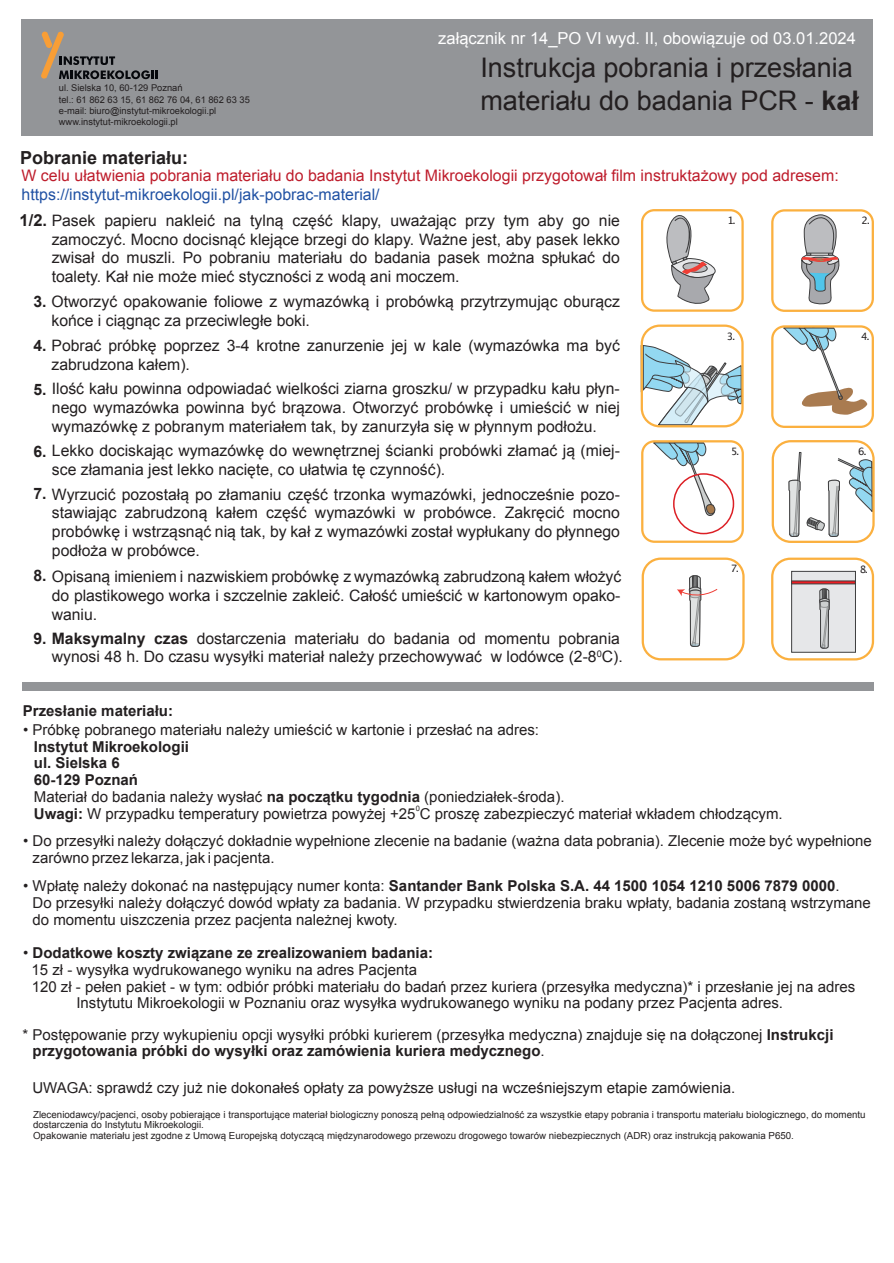
<style>
.page{position:relative;width:894px;height:1263px;background:#fff}
.page>*{position:absolute;margin:0;border:0;box-sizing:border-box;transform-origin:0 0}
.t1{font:27px/32.4px "Arial";color:#231f20}
.t2{font:700 18px "Arial";color:#231f20}
.t3{font:16.5px "Arial";color:#fff}
.t4{font:15.9px "Arial";color:#be1d2c}
.t5{font:15.9px "Arial";color:#2152a4}
.t6{font:15.75px/18.9px "Arial";color:#231f20;text-align:justify}
.t7{font:15px/16.8px "Arial";color:#231f20}
.t8{font:700 15px "Arial";color:#231f20}
.t9{font:10.2px "Lucida Grande";color:#231f20}
.t10{font:9.75px/10.9px "Arial";color:#231f20}
.t11{font:9.3px/11.1px "Arial";color:#231f20}
.t12{font:7.5px "Arial";color:#231f20}
.s1{font-weight:700}
.s2{font-weight:700;font-size:16.5px}
.s3{font-weight:400}
</style>
<div class="page">
<div style="left:21px;top:19px;width:851px;height:116px;background:#939598"></div>
<svg style="left:41px;top:31px;width:117px;height:49px"></svg>
<div style="left:22px;top:682px;width:851px;height:8px;background:#939598"></div>
<div style="left:640px;top:209px;width:103px;height:103px;border:2px solid #fbb03f;border-radius:12px"></div>
<svg style="left:666px;top:215px;width:50px;height:89px"></svg>
<svg style="left:801px;top:214px;width:38px;height:91px"></svg>
<div style="left:770px;top:209px;width:103px;height:103px;border:2px solid #fbb03f;border-radius:12px"></div>
<div style="left:641px;top:558px;width:103px;height:102px;border:2px solid #fbb03f;border-radius:18px"></div>
<div style="left:770px;top:558px;width:103px;height:102px;border:2px solid #fbb03f;border-radius:18px"></div>
<svg style="left:643px;top:345px;width:100px;height:81px"></svg>
<div style="left:640px;top:325px;width:103px;height:102px;border:2px solid #fbb03f;border-radius:18px"></div>
<svg style="left:781px;top:328px;width:86px;height:87px"></svg>
<div style="left:770px;top:325px;width:103px;height:103px;border:2px solid #fbb03f;border-radius:12px"></div>
<svg style="left:787px;top:440px;width:85px;height:216px"></svg>
<div style="left:771px;top:440px;width:103px;height:103px;border:2px solid #fbb03f;border-radius:18px"></div>
<svg style="left:676px;top:575px;width:41px;height:116px"></svg>
<div style="left:641px;top:440px;width:102px;height:103px;border:2px solid #fbb03f;border-radius:12px"></div>
<svg style="left:651px;top:442px;width:65px;height:76px"></svg>
<div style="left:672px;top:473px;width:62px;height:61px;border:2px solid #dc1f25;border-radius:50%"></div>
<p class="t11" style="left:59px;top:83px;width:192px">ul. Sielska 10, 60-129 Poznań<br>tel.: 61 862 63 15, 61 862 76 04, 61 862 63 35 e-mail: biuro@instytut-mikroekologii.pl www.instytut-mikroekologii.pl</p>
<p class="t2" style="left:20px;top:150px;width:170px">Pobranie materiału:</p>
<p class="t3" style="left:438px;top:32px;width:419px">załącznik nr 14_PO VI wyd. II, obowiązuje od 03.01.2024</p>
<h1 class="t1" style="left:480px;top:54px;width:380px">Instrukcja pobrania i przesłania materiału do badania PCR - <span class="s1">kał</span></h1>
<p class="t4" style="left:21px;top:169px;width:818px">W celu ułatwienia pobrania materiału do badania Instytut Mikroekologii przygotował film instruktażowy pod adresem:</p>
<p class="t5" style="left:21px;top:188px;width:359px">https://instytut-mikroekologii.pl/jak-pobrac-material/</p>
<p class="t6" style="left:52px;top:212px;width:569px;text-indent:-32px"><span class="s2">1/2.</span> Pasek papieru nakleić na tylną część klapy, uważając przy tym aby go nie zamoczyć. Mocno docisnąć klejące brzegi do klapy. Ważne jest, aby pasek lekko zwisał do muszli. Po pobraniu materiału do badania pasek można spłukać do toalety. Kał nie może mieć styczności z wodą ani moczem.</p>
<p class="t6" style="left:51px;top:294px;width:569px;text-indent:-18px"><span class="s1">3.</span> Otworzyć opakowanie foliowe z wymazówką i probówką przytrzymując oburącz końce i ciągnąc za przeciwległe boki.</p>
<p class="t6" style="left:52px;top:338px;width:569px;text-indent:-18px"><span class="s1">4.</span> Pobrać próbkę poprzez 3-4 krotne zanurzenie jej w kale (wymazówka ma być zabrudzona kałem).</p>
<p class="t6" style="left:52px;top:381px;width:569px;text-indent:-18px"><span class="s1">5.</span> Ilość kału powinna odpowiadać wielkości ziarna groszku/ w przypadku kału płyn&shy;nego wymazówka powinna być brązowa. Otworzyć probówkę i umieścić w niej wymazówkę z pobranym materiałem tak, by zanurzyła się w płynnym podłożu.</p>
<p class="t6" style="left:33px;top:443px;width:587px"><span class="s1">6.</span> Lekko dociskając wymazówkę do wewnętrznej ścianki probówki złamać ją (miej-</p>
<p class="t6" style="left:52px;top:486px;width:569px;text-indent:-18px"><span class="s1">7.</span> Wyrzucić pozostałą po złamaniu część trzonka wymazówki, jednocześnie pozo&shy;stawiając zabrudzoną kałem część wymazówki w probówce. Zakręcić mocno probówkę i wstrząsnąć nią tak, by kał z wymazówki został wypłukany do płynnego podłoża w probówce.</p>
<p class="t6" style="left:52px;top:461px;width:395px">sce złamania jest lekko nacięte, co ułatwia tę czynność).</p>
<p class="t9" style="left:727px;top:216px;width:10px">1.</p>
<p class="t9" style="left:726px;top:332px;width:10px">3.</p>
<p class="t9" style="left:730px;top:446px;width:10px">5.</p>
<p class="t9" style="left:861px;top:216px;width:10px">2.</p>
<p class="t9" style="left:860px;top:332px;width:10px">4.</p>
<p class="t9" style="left:857px;top:447px;width:10px">6.</p>
<p class="t6" style="left:52px;top:568px;width:570px;text-indent:-18px"><span class="s1">8.</span> Opisaną imieniem i nazwiskiem probówkę z wymazówką zabrudzoną kałem włożyć do plastikowego worka i szczelnie zakleić. Całość umieścić w kartonowym opako&shy;waniu.</p>
<p class="t6" style="left:34px;top:630px;width:590px;text-align:right"><span class="s1">9. Maksymalny czas</span> dostarczenia materiału do badania od momentu pobrania wynosi 48 h. Do czasu wysyłki materiał należy przechowywać w lodówce (2-8<sup>0</sup>C).</p>
<p class="t9" style="left:730px;top:564px;width:10px">7.</p>
<p class="t9" style="left:859px;top:565px;width:10px">8.</p>
<p class="t8" style="left:23px;top:705px;width:152px">Przesłanie materiału:</p>
<p class="t7" style="left:23px;top:723px;width:517px">• Próbkę pobranego materiału należy umieścić w kartonie i przesłać na adres:</p>
<p class="t7" style="left:34px;top:739px;width:750px"><span class="s1">Instytut Mikroekologii<br>ul. Sielska 6<br>60-129 Poznań<br></span>Materiał do badania należy wysłać <span class="s1">na początku tygodnia</span> (poniedziałek-środa).<br><span class="s1">Uwagi:</span> W przypadku temperatury powietrza powyżej +25 C proszę zabezpieczyć materiał wkładem chłodzącym.</p>
<p class="t12" style="left:415px;top:806px;width:6px">0</p>
<p class="t7" style="left:33px;top:833px;width:840px;text-indent:-9px">• Do przesyłki należy dołączyć dokładnie wypełnione zlecenie na badanie (ważna data pobrania). Zlecenie może być wypełnione zarówno przez lekarza, jak i pacjenta.</p>
<p class="t7" style="left:33px;top:879px;width:839px;text-indent:-9px">• Wpłatę należy dokonać na następujący numer konta: <span class="s1">Santander Bank Polska S.A. 44 1500 1054 1210 5006 7879 0000</span>.<br>Do przesyłki należy dołączyć dowód wpłaty za badania. W przypadku stwierdzenia braku wpłaty, badania zostaną wstrzymane do momentu uiszczenia przez pacjenta należnej kwoty.</p>
<p class="t8" style="left:23px;top:947px;width:411px"><span class="s3">•</span> Dodatkowe koszty związane ze zrealizowaniem badania:</p>
<p class="t7" style="left:32px;top:963px;width:387px">15 zł - wysyłka wydrukowanego wyniku na adres Pacjenta</p>
<p class="t7" style="left:32px;top:979px;width:824px">120 zł - pełen pakiet - w tym: odbiór próbki materiału do badań przez kuriera (przesyłka medyczna)* i przesłanie jej na adres</p>
<p class="t7" style="left:76px;top:996px;width:708px">Instytutu Mikroekologii w Poznaniu oraz wysyłka wydrukowanego wyniku na podany przez Pacjenta adres.</p>
<p class="t7" style="left:33px;top:1027px;width:802px;text-indent:-10px">* Postępowanie przy wykupieniu opcji wysyłki próbki kurierem (przesyłka medyczna) znajduje się na dołączonej <span class="s1">Instrukcji przygotowania próbki do wysyłki oraz zamówienia kuriera medycznego</span>.</p>
<p class="t7" style="left:32px;top:1081px;width:704px">UWAGA: sprawdź czy już nie dokonałeś opłaty za powyższe usługi na wcześniejszym etapie zamówienia.</p>
<p class="t10" style="left:33px;top:1109px;width:833px">Zleceniodawcy/pacjenci, osoby pobierające i transportujące materiał biologiczny ponoszą pełną odpowiedzialność za wszystkie etapy pobrania i transportu materiału biologicznego, do momentu dostarczenia do Instytutu Mikroekologii.<br>Opakowanie materiału jest zgodne z Umową Europejską dotyczącą międzynarodowego przewozu drogowego towarów niebezpiecznych (ADR) oraz instrukcją pakowania P650.</p>
</div>
